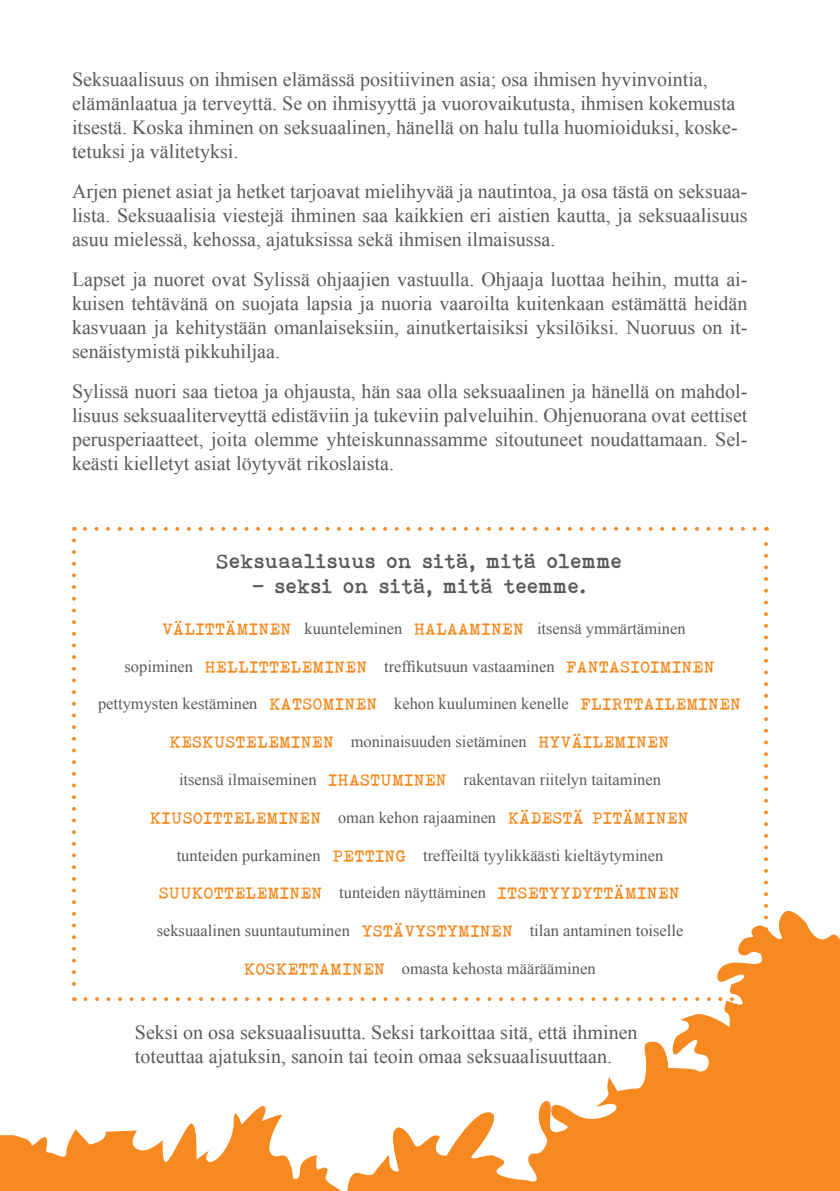
<style>
.page{position:relative;width:840px;height:1191px;background:#fff}
.page>*{position:absolute;margin:0;border:0;box-sizing:border-box;transform-origin:0 0}
.t1{font:20.8px "Bohemian typewriter";color:#58595b}
.t2{font:20px/24px "Times New Roman";color:#58595b;text-align:justify}
.t3{font:16.4px "Times New Roman";color:#58595b}
.t4{font:16.4px "Bohemian typewriter";color:#f6891f}
.s1{font-family:"Bohemian typewriter";color:#f6891f}
.s2{font-family:"Times New Roman";color:#58595b}
</style>
<div class="page">
<hr style="left:839px;top:0;width:1px;height:1191px;background:#f6891f">
<svg style="left:347px;top:907px;width:492px;height:284px"></svg>
<svg style="left:0;top:1106px;width:341px;height:85px"></svg>
<svg style="left:85px;top:997px;width:674px;height:4px"></svg>
<svg style="left:72px;top:540px;width:4px;height:461px"></svg>
<svg style="left:763px;top:527px;width:4px;height:460px"></svg>
<svg style="left:74px;top:527px;width:680px;height:4px"></svg>
<p class="t2" style="left:72px;top:67px;width:666px;text-align:left">Seksuaalisuus on ihmisen elämässä positiivinen asia; osa ihmisen hyvinvointia, elämänlaatua ja terveyttä. Se on ihmisyyttä ja vuorovaikutusta, ihmisen kokemusta itsestä. Koska ihminen on seksuaalinen, hänellä on halu tulla huomioiduksi, koske&shy;tetuksi ja välitetyksi.</p>
<p class="t2" style="left:72px;top:179px;width:676px">Arjen pienet asiat ja hetket tarjoavat mielihyvää ja nautintoa, ja osa tästä on seksuaa&shy;lista. Seksuaalisia viestejä ihminen saa kaikkien eri aistien kautta, ja seksuaalisuus asuu mielessä, kehossa, ajatuksissa sekä ihmisen ilmaisussa.</p>
<p class="t2" style="left:72px;top:267px;width:676px">Lapset ja nuoret ovat Sylissä ohjaajien vastuulla. Ohjaaja luottaa heihin, mutta ai&shy;kuisen tehtävänä on suojata lapsia ja nuoria vaaroilta kuitenkaan estämättä heidän kasvuaan ja kehitystään omanlaiseksiin, ainutkertaisiksi yksilöiksi. Nuoruus on it&shy;senäistymistä pikkuhiljaa.</p>
<p class="t2" style="left:72px;top:379px;width:676px">Sylissä nuori saa tietoa ja ohjausta, hän saa olla seksuaalinen ja hänellä on mahdol&shy;lisuus seksuaaliterveyttä edistäviin ja tukeviin palveluihin. Ohjenuorana ovat eettiset perusperiaatteet, joita olemme yhteiskunnassamme sitoutuneet noudattamaan. Sel&shy;keästi kielletyt asiat löytyvät rikoslaista.</p>
<p class="t1" style="left:217px;top:549px;width:407px">Seksuaalisuus on sitä, mitä olemme</p>
<p class="t1" style="left:252px;top:574px;width:336px">– seksi on sitä, mitä teemme.</p>
<p class="t3" style="left:163px;top:617px;width:524px"><span class="s1">VÄLITTÄMINEN</span> kuunteleminen <span class="s1">HALAAMINEN</span> itsensä ymmärtäminen</p>
<p class="t3" style="left:124px;top:655px;width:592px">sopiminen <span class="s1">HELLITTELEMINEN</span> treffikutsuun vastaaminen <span class="s1">FANTASIOIMINEN</span></p>
<p class="t3" style="left:98px;top:693px;width:645px">pettymysten kestäminen <span class="s1">KATSOMINEN</span> kehon kuuluminen kenelle <span class="s1">FLIRTTAILEMINEN</span></p>
<p class="t4" style="left:170px;top:732px;width:501px">KESKUSTELEMINEN <span class="s2">moninaisuuden sietäminen</span> HYVÄILEMINEN</p>
<p class="t3" style="left:179px;top:768px;width:483px">itsensä ilmaiseminen <span class="s1">IHASTUMINEN</span> rakentavan riitelyn taitaminen</p>
<p class="t4" style="left:150px;top:808px;width:540px">KIUSOITTELEMINEN <span class="s2">oman kehon rajaaminen</span> KÄDESTÄ PITÄMINEN</p>
<p class="t3" style="left:176px;top:844px;width:488px">tunteiden purkaminen <span class="s1">PETTING</span> treffeiltä tyylikkäästi kieltäytyminen</p>
<p class="t4" style="left:159px;top:883px;width:522px">SUUKOTTELEMINEN <span class="s2">tunteiden näyttäminen</span> ITSETYYDYTTÄMINEN</p>
<p class="t3" style="left:157px;top:919px;width:528px">seksuaalinen suuntautuminen <span class="s1">YSTÄVYSTYMINEN</span> tilan antaminen toiselle</p>
<p class="t3" style="left:244px;top:957px;width:352px"><span class="s1">KOSKETTAMINEN</span> omasta kehosta määrääminen</p>
<p class="t2" style="left:135px;top:1019px;width:504px">Seksi on osa seksuaalisuutta. Seksi tarkoittaa sitä, että ihminen toteuttaa ajatuksin, sanoin tai teoin omaa seksuaalisuuttaan.</p>
</div>
